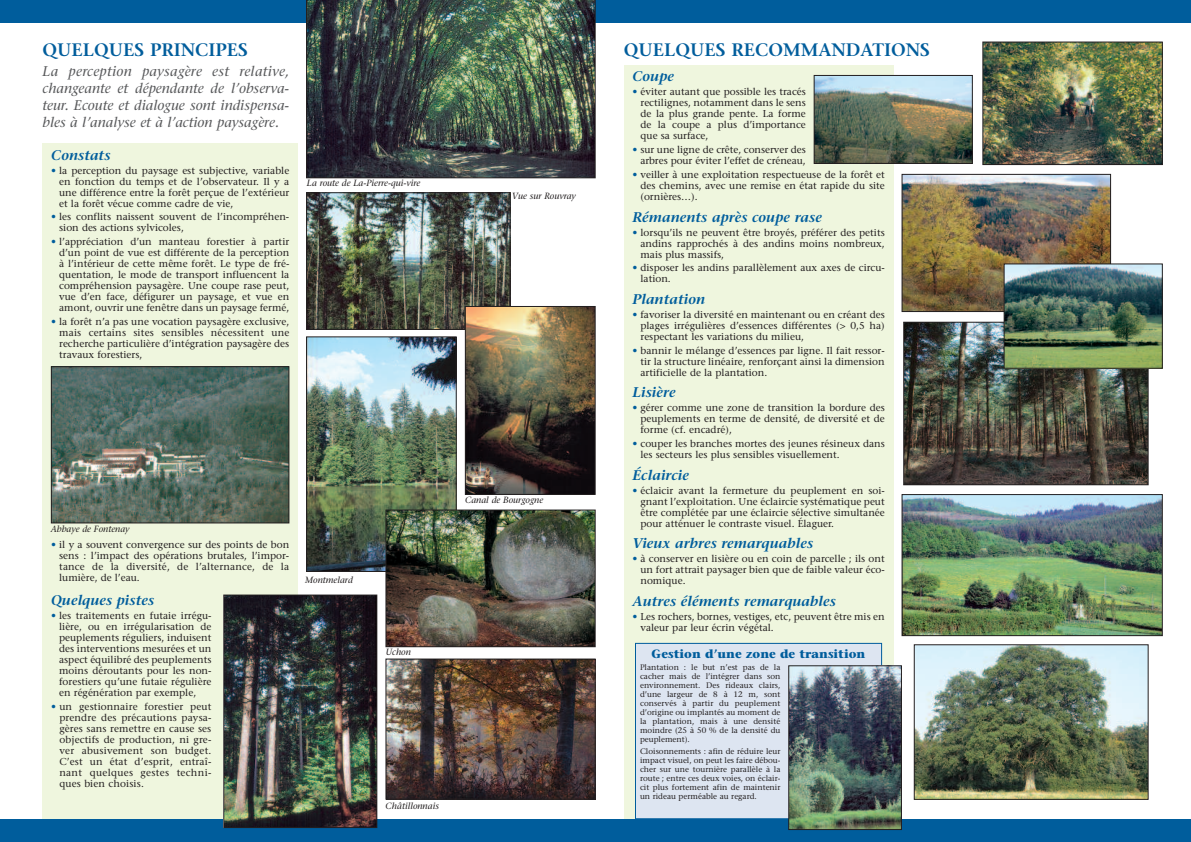
<style>
.page{position:relative;width:1191px;height:842px;background:#fff}
.page>*{position:absolute;margin:0;border:0;box-sizing:border-box;transform-origin:0 0}
.t1{font:600 18px "Stone Serif";color:#005d9c}
.t2{font:italic 14px/16.8px "Stone Serif";color:#57585a;text-align:justify}
.t3{font:italic 600 14px "Stone Serif";color:#005d9c}
.t4{font:700 12px "Stone Serif";color:#005d9c}
.t5{font:10px/11px "Stone Serif";color:#231f20;text-align:justify}
.t6{font:italic 9px "Stone Serif";color:#231f20}
.t7{font:8px/9px "Stone Serif";color:#231f20;text-align:justify}
.s1{color:#005d9c}
</style>
<div class="page">
<div style="left:43px;top:143px;width:255px;height:677px;background:#eff6de"></div>
<div style="left:624px;top:65px;width:269px;height:762px;background:#eff6de"></div>
<div style="left:0;top:0;width:595px;height:23px;background:#005d9c"></div>
<div style="left:0;top:819px;width:595px;height:23px;background:#005d9c"></div>
<div style="left:595px;top:819px;width:596px;height:23px;background:#005d9c"></div>
<div style="left:595px;top:0;width:596px;height:23px;background:#005d9c"></div>
<img style="left:306px;top:0;width:289px;height:178px">
<img style="left:308px;top:194px;width:200px;height:134px">
<div style="left:306px;top:192px;width:204px;height:138px;border:1px solid #231f20"></div>
<img style="left:308px;top:339px;width:146px;height:231px">
<div style="left:306px;top:337px;width:150px;height:235px;border:1px solid #231f20"></div>
<img style="left:903px;top:176px;width:205px;height:134px">
<div style="left:901px;top:174px;width:209px;height:138px;border:1px solid #231f20"></div>
<img style="left:903px;top:496px;width:257px;height:138px">
<div style="left:901px;top:494px;width:261px;height:142px;border:1px solid #231f20"></div>
<img style="left:816px;top:77px;width:154px;height:85px">
<div style="left:814px;top:75px;width:158px;height:89px;border:1px solid #231f20"></div>
<div style="left:635px;top:643px;width:246px;height:176px;background:#dde5f1"></div>
<div style="left:635px;top:643px;width:247px;height:176px;border:1px solid #005d9c"></div>
<img style="left:388px;top:661px;width:205px;height:136px">
<div style="left:386px;top:659px;width:209px;height:140px;border:1px solid #231f20"></div>
<img style="left:53px;top:368px;width:234px;height:153px">
<div style="left:51px;top:366px;width:238px;height:157px;border:1px solid #231f20"></div>
<img style="left:467px;top:308px;width:126px;height:185px">
<div style="left:465px;top:306px;width:130px;height:189px;border:1px solid #231f20"></div>
<img style="left:984px;top:44px;width:176px;height:119px">
<div style="left:982px;top:42px;width:180px;height:123px;border:1px solid #231f20"></div>
<img style="left:905px;top:324px;width:241px;height:159px">
<div style="left:903px;top:322px;width:245px;height:163px;border:1px solid #231f20"></div>
<img style="left:1005px;top:266px;width:155px;height:101px">
<div style="left:1003px;top:264px;width:159px;height:105px;border:1px solid #231f20"></div>
<img style="left:388px;top:512px;width:205px;height:133px">
<div style="left:386px;top:510px;width:209px;height:137px;border:1px solid #231f20"></div>
<img style="left:916px;top:646px;width:230px;height:152px">
<div style="left:914px;top:644px;width:234px;height:156px;border:1px solid #231f20"></div>
<img style="left:790px;top:667px;width:109px;height:161px">
<div style="left:788px;top:665px;width:113px;height:165px;border:1px solid #231f20"></div>
<img style="left:225px;top:597px;width:150px;height:229px">
<div style="left:223px;top:595px;width:154px;height:233px;border:1px solid #231f20"></div>
<h1 class="t1" style="left:43px;top:43px;width:207px">QUELQUES PRINCIPES</h1>
<h2 class="t2" style="left:43px;top:64px;width:248px">La perception paysagère est relative, changeante et dépendante de l’observa&shy;teur. Ecoute et dialogue sont indispensa&shy;bles à l’analyse et à l’action paysagère.</h2>
<h2 class="t3" style="left:51px;top:149px;width:61px">Constats</h2>
<p class="t5" style="left:59px;top:166px;width:232px;text-indent:-8px"><span class="s1">•</span> la perception du paysage est subjective, variable en fonction du temps et de l’observateur. Il y a une différence entre la forêt perçue de l’extérieur et la forêt vécue comme cadre de vie,</p>
<p class="t5" style="left:59px;top:212px;width:232px;text-indent:-8px"><span class="s1">•</span> les conflits naissent souvent de l’incompréhen&shy;sion des actions sylvicoles,</p>
<p class="t5" style="left:59px;top:237px;width:232px;text-indent:-8px"><span class="s1">•</span> l’appréciation d’un manteau forestier à partir d’un point de vue est différente de la perception à l’intérieur de cette même forêt. Le type de fré&shy;quentation, le mode de transport influencent la compréhension paysagère. Une coupe rase peut, vue d’en face, défigurer un paysage, et vue en amont, ouvrir une fenêtre dans un paysage fermé,</p>
<p class="t5" style="left:59px;top:317px;width:232px;text-indent:-8px"><span class="s1">•</span> la forêt n’a pas une vocation paysagère exclusive, mais certains sites sensibles nécessitent une recherche particulière d’intégration paysagère des travaux forestiers,</p>
<p class="t6" style="left:307px;top:180px;width:115px">La route de La-Pierre-qui-vire</p>
<p class="t6" style="left:512px;top:192px;width:65px">Vue sur Rouvray</p>
<p class="t6" style="left:51px;top:525px;width:80px">Abbaye de Fontenay</p>
<p class="t5" style="left:59px;top:540px;width:232px;text-indent:-8px"><span class="s1">•</span> il y a souvent convergence sur des points de bon sens : l’impact des opérations brutales, l’impor&shy;tance de la diversité, de l’alternance, de la lumière, de l’eau.</p>
<h2 class="t3" style="left:51px;top:595px;width:105px">Quelques pistes</h2>
<p class="t5" style="left:59px;top:611px;width:154px;text-indent:-8px"><span class="s1">•</span> les traitements en futaie irrégu&shy;lière, ou en irrégularisation de peuplements réguliers, induisent des interventions mesurées et un aspect équilibré des peuplements moins déroutants pour les non&shy;forestiers qu’une futaie régulière en régénération par exemple,</p>
<p class="t5" style="left:59px;top:702px;width:153px;text-indent:-8px"><span class="s1">•</span> un gestionnaire forestier peut prendre des précautions paysa&shy;gères sans remettre en cause ses objectifs de production, ni gre&shy;ver abusivement son budget.<br>C’est un état d’esprit, entraî&shy;nant quelques gestes techni&shy;ques bien choisis.</p>
<p class="t6" style="left:305px;top:576px;width:49px">Montmelard</p>
<p class="t6" style="left:465px;top:496px;width:80px">Canal de Bourgogne</p>
<p class="t6" style="left:386px;top:649px;width:26px">Uchon</p>
<p class="t6" style="left:386px;top:802px;width:55px">Châtillonnais</p>
<h1 class="t1" style="left:624px;top:43px;width:307px">QUELQUES RECOMMANDATIONS</h1>
<h2 class="t3" style="left:632px;top:71px;width:43px">Coupe</h2>
<p class="t5" style="left:640px;top:87px;width:167px;text-indent:-8px"><span class="s1">•</span> éviter autant que possible les tracés rectilignes, notamment dans le sens de la plus grande pente. La forme de la coupe a plus d’importance que sa surface,</p>
<p class="t5" style="left:632px;top:145px;width:175px;text-align:right"><span class="s1">•</span> sur une ligne de crête, conserver des arbres pour éviter l’effet de créneau,</p>
<p class="t5" style="left:640px;top:170px;width:246px;text-indent:-8px"><span class="s1">•</span> veiller à une exploitation respectueuse de la forêt et des chemins, avec une remise en état rapide du site (ornières…).</p>
<h2 class="t3" style="left:632px;top:211px;width:191px">Rémanents après coupe rase</h2>
<p class="t5" style="left:640px;top:228px;width:246px;text-indent:-8px"><span class="s1">•</span> lorsqu’ils ne peuvent être broyés, préférer des petits andins rapprochés à des andins moins nombreux, mais plus massifs,</p>
<p class="t5" style="left:640px;top:263px;width:246px;text-indent:-8px"><span class="s1">•</span> disposer les andins parallèlement aux axes de circu&shy;lation.</p>
<h2 class="t3" style="left:632px;top:294px;width:74px">Plantation</h2>
<p class="t5" style="left:640px;top:310px;width:246px;text-indent:-8px"><span class="s1">•</span> favoriser la diversité en maintenant ou en créant des plages irrégulières d’essences différentes (&gt; 0,5 ha) respectant les variations du milieu,</p>
<p class="t5" style="left:640px;top:346px;width:246px;text-indent:-8px"><span class="s1">•</span> bannir le mélange d’essences par ligne. Il fait ressor&shy;tir la structure linéaire, renforçant ainsi la dimension artificielle de la plantation.</p>
<h2 class="t3" style="left:632px;top:387px;width:45px">Lisière</h2>
<p class="t5" style="left:640px;top:403px;width:246px;text-indent:-8px"><span class="s1">•</span> gérer comme une zone de transition la bordure des peuplements en terme de densité, de diversité et de forme (cf. encadré),</p>
<p class="t5" style="left:640px;top:439px;width:246px;text-indent:-8px"><span class="s1">•</span> couper les branches mortes des jeunes résineux dans les secteurs les plus sensibles visuellement.</p>
<h2 class="t3" style="left:632px;top:469px;width:58px">Éclaircie</h2>
<p class="t5" style="left:640px;top:486px;width:246px;text-indent:-8px"><span class="s1">•</span> éclaicir avant la fermeture du peuplement en soi&shy;gnant l’exploitation. Une éclaircie systématique peut être complétée par une éclaircie sélective simultanée pour atténuer le contraste visuel. Élaguer.</p>
<h2 class="t3" style="left:632px;top:538px;width:182px">Vieux arbres remarquables</h2>
<p class="t5" style="left:640px;top:554px;width:246px;text-indent:-8px"><span class="s1">•</span> à conserver en lisière ou en coin de parcelle ; ils ont un fort attrait paysager bien que de faible valeur éco&shy;nomique.</p>
<h2 class="t3" style="left:632px;top:595px;width:205px">Autres éléments remarquables</h2>
<p class="t5" style="left:640px;top:612px;width:246px;text-indent:-8px"><span class="s1">•</span> Les rochers, bornes, vestiges, etc, peuvent être mis en valeur par leur écrin végétal.</p>
<p class="t4" style="left:651px;top:649px;width:215px">Gestion d’une zone de transition</p>
<p class="t7" style="left:640px;top:663px;width:142px">Plantation : le but n’est pas de la cacher mais de l’intégrer dans son environnement. Des rideaux clairs, d’une largeur de 8 à 12 m, sont conservés à partir du peuplement d’origine ou implantés au moment de la plantation, mais à une densité moindre (25 à 50 % de la densité du peuplement).</p>
<p class="t7" style="left:640px;top:747px;width:142px">Cloisonnements : afin de réduire leur impact visuel, on peut les faire débou&shy;cher sur une tournière parallèle à la route ; entre ces deux voies, on éclair&shy;cit plus fortement afin de maintenir un rideau perméable au regard.</p>
</div>
